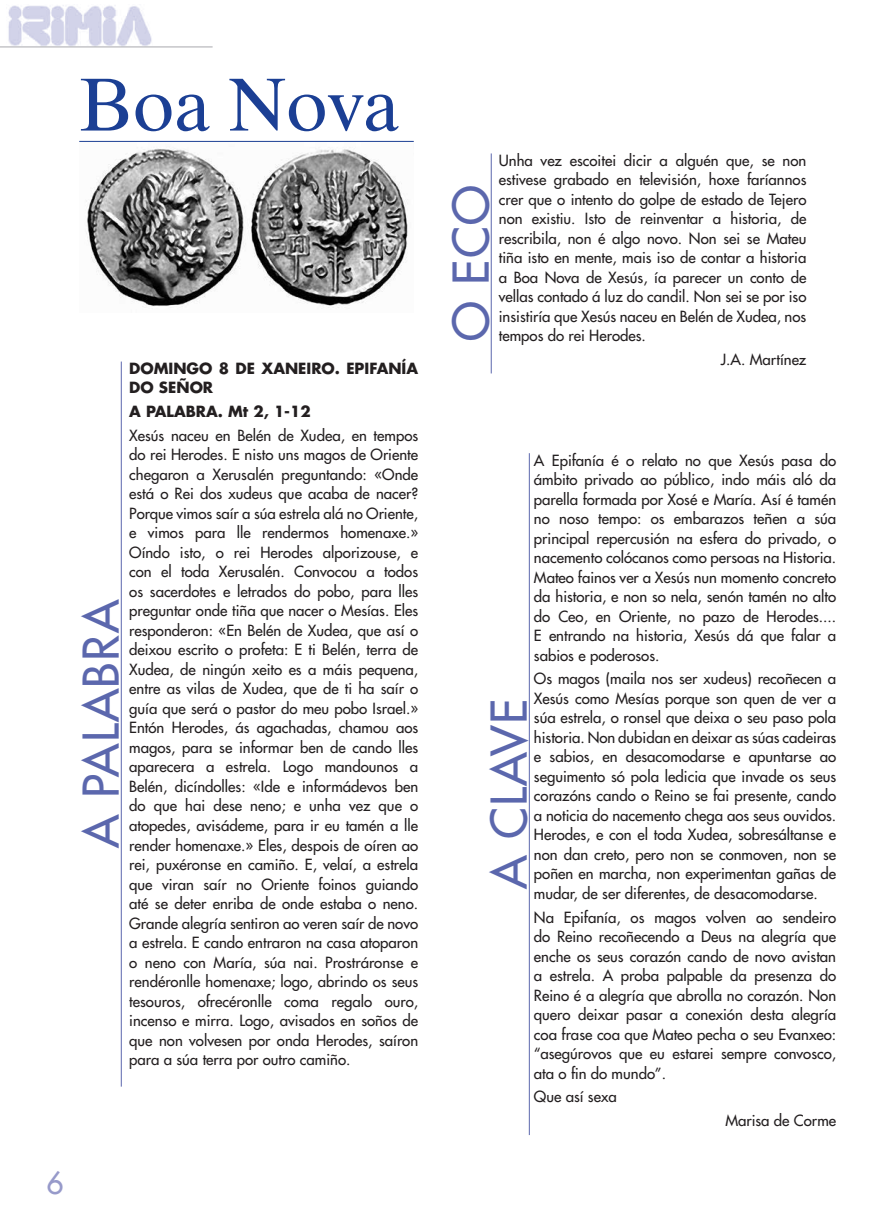
<style>
.page{position:relative;width:893px;height:1212px;background:#fff}
.page>*{position:absolute;margin:0;border:0;box-sizing:border-box;transform-origin:0 0}
.t1{font:75px "Times Ten LT Std";letter-spacing:-.01em;color:#1b3f94}
.t2{font:500 48px "Futura Std";letter-spacing:.03em;color:#5b67ad}
.t3{font:500 30px "Futura Std";color:#979aca}
.t4{font:500 15px/19.5px "Futura Std";color:#231f20;text-align:justify}
.t5{font:700 15px/19.5px "Futura Std";color:#231f20}
</style>
<div class="page">
<img style="left:8px;top:5px;width:144px;height:41px">
<hr style="left:0;top:47px;width:213px;height:1px;background:#a8a9ad">
<img style="left:86px;top:148px;width:322px;height:160px">
<hr style="left:79px;top:141px;width:335px;height:1px;background:#1b3f94">
<hr style="left:529px;top:453px;width:1px;height:682px;background:#5b67ad">
<hr style="left:491px;top:153px;width:1px;height:220px;background:#5b67ad">
<hr style="left:121px;top:362px;width:1px;height:724px;background:#5b67ad">
<h1 class="t1" style="left:79px;top:60px;width:322px">Boa Nova</h1>
<h2 class="t2" style="left:71px;top:848px;width:251px;rotate:-90deg">A PALABRA</h2>
<p class="t5" style="left:129px;top:358px;width:290px">DOMINGO 8 DE XANEIRO. EPIFANÍA<br>DO SEÑOR</p>
<p class="t5" style="left:129px;top:402px;width:183px">A PALABRA. Mt 2, 1-12</p>
<p class="t4" style="left:129px;top:426px;width:290px">Xesús naceu en Belén de Xudea, en tempos do rei Herodes. E nisto uns magos de Oriente chegaron a Xerusalén preguntando: «Onde está o Rei dos xudeus que acaba de nacer?<br>Porque vimos saír a súa estrela alá no Oriente, e vimos para lle rendermos homenaxe.» Oíndo isto, o rei Herodes alporizouse, e con el toda Xerusalén. Convocou a todos os sacerdotes e letrados do pobo, para lles preguntar onde tiña que nacer o Mesías. Eles responderon: «En Belén de Xudea, que así o deixou escrito o profeta: E ti Belén, terra de Xudea, de ningún xeito es a máis pequena, entre as vilas de Xudea, que de ti ha saír o guía que será o pastor do meu pobo Israel.» Entón Herodes, ás agachadas, chamou aos magos, para se informar ben de cando lles aparecera a estrela. Logo mandounos a Belén, dicíndolles: «Ide e informádevos ben do que hai dese neno; e unha vez que o atopedes, avisádeme, para ir eu tamén a lle render homenaxe.» Eles, despois de oíren ao rei, puxéronse en camiño. E, velaí, a estrela que viran saír no Oriente foinos guiando até se deter enriba de onde estaba o neno.<br>Grande alegría sentiron ao veren saír de novo a estrela. E cando entraron na casa atoparon o neno con María, súa nai. Prostráronse e rendéronlle homenaxe; logo, abrindo os seus tesouros, ofrecéronlle coma regalo ouro, incenso e mirra. Logo, avisados en soños de que non volvesen por onda Herodes, saíron para a súa terra por outro camiño.</p>
<h3 class="t3" style="left:46px;top:1164px;width:19px">6</h3>
<h2 class="t2" style="left:441px;top:341px;width:157px;rotate:-90deg">O ECO</h2>
<p class="t4" style="left:499px;top:151px;width:309px">Unha vez escoitei dicir a alguén que, se non estivese grabado en televisión, hoxe faríannos crer que o intento do golpe de estado de Tejero non existiu. Isto de reinventar a historia, de rescribila, non é algo novo. Non sei se Mateu tiña isto en mente, mais iso de contar a historia a Boa Nova de Xesús, ía parecer un conto de vellas contado á luz do candil. Non sei se por iso insistiría que Xesús naceu en Belén de Xudea, nos tempos do rei Herodes.</p>
<p class="t4" style="left:721px;top:350px;width:87px">J.A. Martínez</p>
<p class="t4" style="left:534px;top:450px;width:304px">A Epifanía é o relato no que Xesús pasa do ámbito privado ao público, indo máis aló da parella formada por Xosé e María. Así é tamén no noso tempo: os embarazos teñen a súa principal repercusión na esfera do privado, o nacemento colócanos como persoas na Historia.<br>Mateo fainos ver a Xesús nun momento concreto da historia, e non so nela, senón tamén no alto do Ceo, en Oriente, no pazo de Herodes....<br>E entrando na historia, Xesús dá que falar a sabios e poderosos.</p>
<p class="t4" style="left:534px;top:669px;width:304px">Os magos (maila nos ser xudeus) recoñecen a Xesús como Mesías porque son quen de ver a súa estrela, o ronsel que deixa o seu paso pola historia. Non dubidan en deixar as súas cadeiras e sabios, en desacomodarse e apuntarse ao seguimento só pola ledicia que invade os seus corazóns cando o Reino se fai presente, cando a noticia do nacemento chega aos seus ouvidos.<br>Herodes, e con el toda Xudea, sobresáltanse e non dan creto, pero non se conmoven, non se poñen en marcha, non experimentan gañas de mudar, de ser diferentes, de desacomodarse.</p>
<p class="t4" style="left:534px;top:907px;width:304px">Na Epifanía, os magos volven ao sendeiro do Reino recoñecendo a Deus na alegría que enche os seus corazón cando de novo avistan a estrela. A proba palpable da presenza do Reino é a alegría que abrolla no corazón. Non quero deixar pasar a conexión desta alegría coa frase coa que Mateo pecha o seu Evanxeo: “asegúrovos que eu estarei sempre convosco, ata o fin do mundo”.</p>
<p class="t4" style="left:534px;top:1087px;width:84px">Que así sexa</p>
<p class="t4" style="left:725px;top:1111px;width:112px">Marisa de Corme</p>
<h2 class="t2" style="left:479px;top:889px;width:192px;rotate:-90deg">A CLAVE</h2>
</div>
